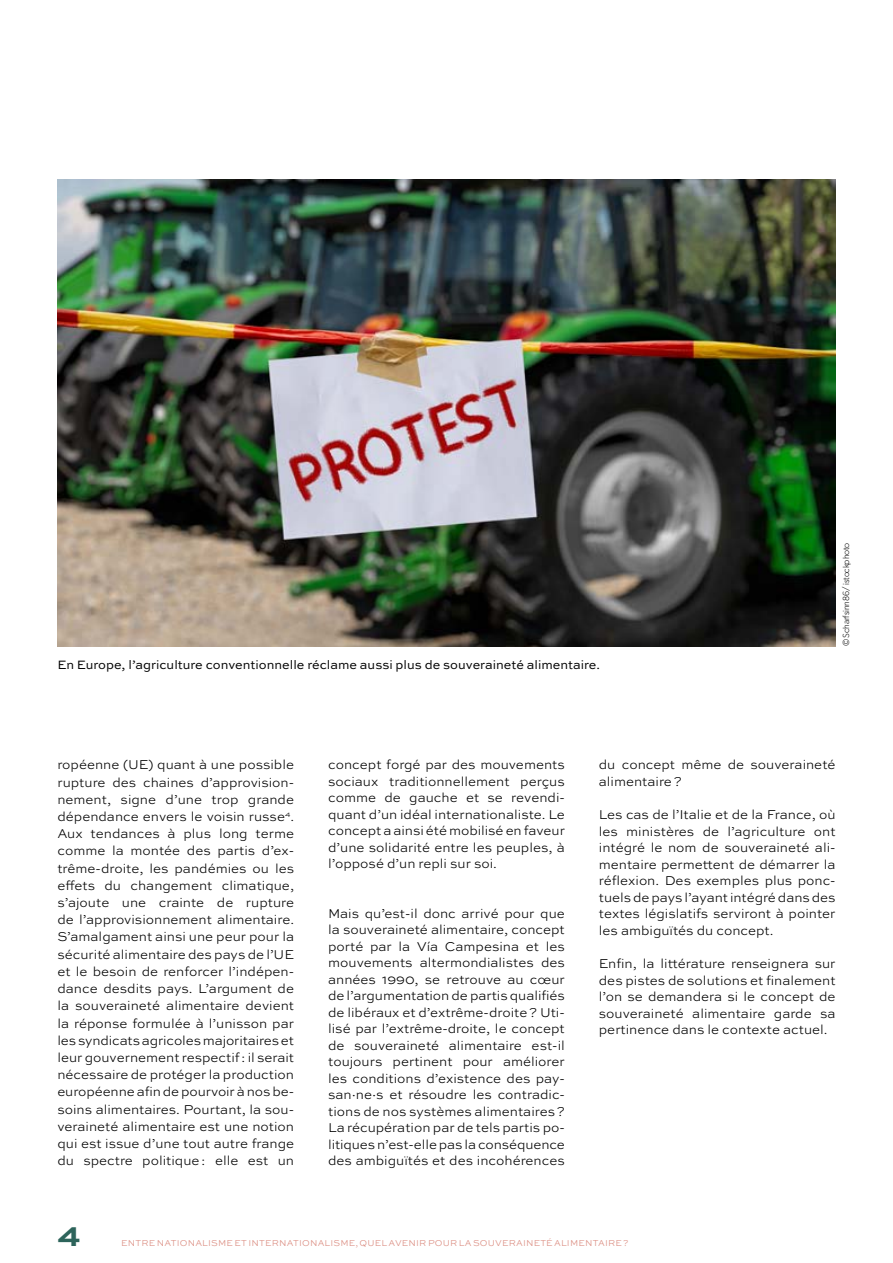
<style>
.page{position:relative;width:893px;height:1263px;background:#fff}
.page>*{position:absolute;margin:0;border:0;box-sizing:border-box;transform-origin:0 0}
.t1{font:700 33px "Sweet Sans Pro";color:#2d645b}
.t2{font:300 13.5px/16.5px "Sweet Sans Pro";color:#000;text-align:justify}
.t3{font:12.75px "Sweet Sans Pro";color:#000}
.t4{font:300 9px "Sweet Sans Pro";letter-spacing:.02em;color:#da897d}
.t5{font:300 9px "Gibson";letter-spacing:-.01em;color:#000}
</style>
<div class="page">
<img style="left:57px;top:180px;width:779px;height:466px">
<p class="t3" style="left:57px;top:655px;width:544px">En Europe, l’agriculture conventionnelle réclame aussi plus de souveraineté alimentaire.</p>
<p class="t5" style="left:841px;top:646px;width:105px;rotate:-90deg">© Scharfsinn86/ istockphoto</p>
<p class="t2" style="left:328px;top:756px;width:238px">concept forgé par des mouvements sociaux traditionnellement perçus comme de gauche et se revendi&shy;quant d’un idéal internationaliste. Le concept a ainsi été mobilisé en faveur d’une solidarité entre les peuples, à l’opposé d’un repli sur soi.</p>
<p class="t2" style="left:328px;top:904px;width:238px">Mais qu’est-il donc arrivé pour que la souveraineté alimentaire, concept porté par la Vía Campesina et les mouvements altermondialistes des années 1990, se retrouve au cœur de l’argumentation de partis qualifiés de libéraux et d’extrême-droite? Uti&shy;lisé par l’extrême-droite, le concept de souveraineté alimentaire est-il toujours pertinent pour améliorer les conditions d’existence des pay&shy;san·ne·s et résoudre les contradic&shy;tions de nos systèmes alimentaires?<br>La récupération par de tels partis po&shy;litiques n’est-elle pas la conséquence des ambiguïtés et des incohérences</p>
<p class="t2" style="left:57px;top:756px;width:238px;line-height:17.2px">ropéenne (UE) quant à une possible rupture des chaines d’approvision&shy;nement, signe d’une trop grande dépendance envers le voisin russe<sup>4</sup>.<br>Aux tendances à plus long terme comme la montée des partis d’ex&shy;trême-droite, les pandémies ou les effets du changement climatique, s’ajoute une crainte de rupture de l’approvisionnement alimentaire.<br>S’amalgament ainsi une peur pour la sécurité alimentaire des pays de l’UE et le besoin de renforcer l’indépen&shy;dance desdits pays. L’argument de la souveraineté alimentaire devient la réponse formulée à l’unisson par les syndicats agricoles majoritaires et leur gouvernement respectif: il serait nécessaire de protéger la production européenne afin de pourvoir à nos be&shy;soins alimentaires. Pourtant, la sou&shy;veraineté alimentaire est une notion qui est issue d’une tout autre frange du spectre politique: elle est un</p>
<p class="t2" style="left:599px;top:756px;width:238px">du concept même de souveraineté alimentaire?</p>
<p class="t2" style="left:599px;top:806px;width:238px">Les cas de l’Italie et de la France, où les ministères de l’agriculture ont intégré le nom de souveraineté ali&shy;mentaire permettent de démarrer la réflexion. Des exemples plus ponc&shy;tuels de pays l’ayant intégré dans des textes législatifs serviront à pointer les ambiguïtés du concept.</p>
<p class="t2" style="left:599px;top:955px;width:238px">Enfin, la littérature renseignera sur des pistes de solutions et finalement l’on se demandera si le concept de souveraineté alimentaire garde sa pertinence dans le contexte actuel.</p>
<h1 class="t1" style="left:57px;top:1210px;width:25px">4</h1>
<p class="t4" style="left:121px;top:1236px;width:509px">ENTRE NATIONALISME ET INTERNATIONALISME, QUEL AVENIR POUR LA SOUVERAINETÉ ALIMENTAIRE?</p>
</div>
